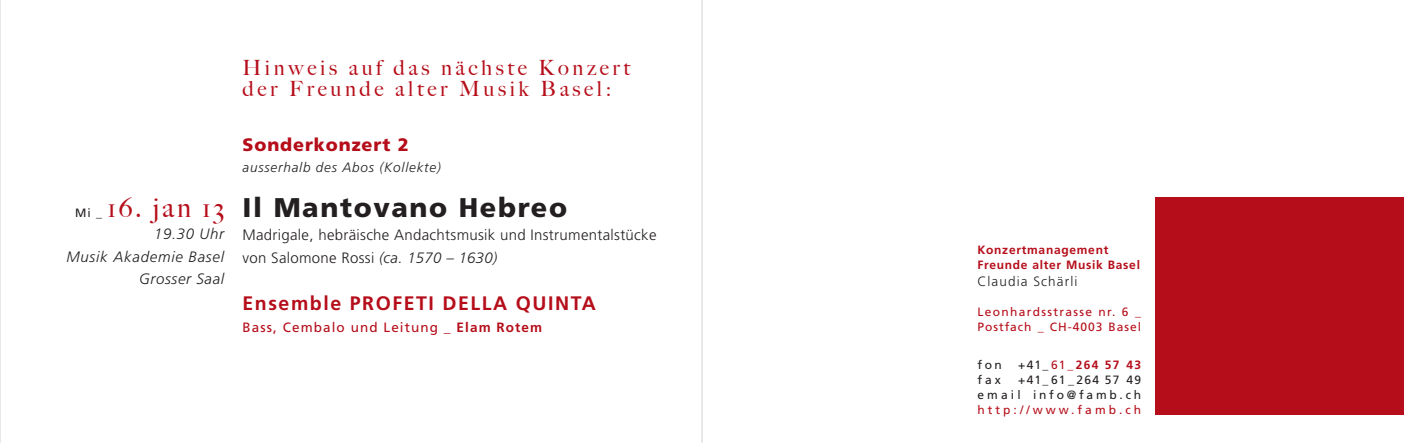
<style>
.page{position:relative;width:1404px;height:447px;background:#fff}
.page>*{position:absolute;margin:0;border:0;box-sizing:border-box;transform-origin:0 0}
.t1{font:900 27px "Frutiger";letter-spacing:.06em;color:#231f20}
.t2{font:500 27px "Big Caslon";letter-spacing:.1em;color:#b50e1a}
.t3{font:500 21px "Big Caslon";letter-spacing:.17em;color:#b50e1a}
.t4{font:700 19.5px "Frutiger";letter-spacing:.08em;color:#b50e1a}
.t5{font:900 18px "Frutiger";letter-spacing:.05em;color:#b50e1a}
._04_Fließtext_rechts{font:300 15px "Frutiger";letter-spacing:.02em;color:#231f20}
.t6{font:italic 300 15px "Frutiger";letter-spacing:.05em;color:#231f20}
.t7{font:13.5px "Frutiger";letter-spacing:.08em;color:#b50e1a}
.t8{font:italic 300 13.5px "Frutiger";letter-spacing:.06em;color:#231f20}
.t9{font:300 13.5px "Frutiger";letter-spacing:.08em;color:#231f20}
.t10{font:700 12px/15px "Frutiger";letter-spacing:.06em;color:#b50e1a}
.t11{font:12px/15px "Frutiger";letter-spacing:.11em;color:#b50e1a}
.t12{font:12px "Frutiger";letter-spacing:.23em;color:#231f20}
.t13{font:12px "Frutiger";letter-spacing:.255em;color:#b50e1a}
.t14{font:12px "Frutiger";letter-spacing:.105em;color:#231f20}
.s1{font-style:italic}
.s2{font-weight:700}
.s3{font-weight:400;color:#231f20}
.s4{font-weight:400}
</style>
<div class="page">
<hr style="left:0;top:0;width:1px;height:442px;background:#d1d2d4">
<hr style="left:701px;top:0;width:1px;height:442px;background:#d1d2d4">
<div style="left:1154px;top:196px;width:249px;height:218px;background:#b50e1a"></div>
<p class="t12" style="left:75px;top:205px;width:28px">Mi _</p>
<p class="t2" style="left:107px;top:191px;width:118px">16. jan 13</p>
<p class="t6" style="left:154px;top:225px;width:71px">19.30 Uhr</p>
<p class="t6" style="left:66px;top:248px;width:159px">Musik Akademie Basel</p>
<p class="t6" style="left:139px;top:270px;width:86px">Grosser Saal</p>
<p class="t3" style="left:242px;top:55px;width:389px">Hinweis auf das nächste Konzert</p>
<p class="t3" style="left:242px;top:76px;width:370px">der Freunde alter Musik Basel:</p>
<p class="t5" style="left:242px;top:134px;width:168px">Sonderkonzert 2</p>
<p class="t8" style="left:242px;top:160px;width:200px">ausserhalb des Abos (Kollekte)</p>
<p class="t1" style="left:242px;top:191px;width:326px">Il Mantovano Hebreo</p>
<p class="_04_Fließtext_rechts" style="left:242px;top:226px;width:415px">Madrigale, hebräische Andachtsmusik und Instrumentalstücke</p>
<p class="_04_Fließtext_rechts" style="left:242px;top:249px;width:256px">von Salomone Rossi <span class="s1">(ca. 1570 – 1630)</span></p>
<p class="t4" style="left:242px;top:291px;width:355px">Ensemble PROFETI DELLA QUINTA</p>
<p class="t7" style="left:242px;top:319px;width:301px">Bass, Cembalo und Leitung _ <span class="s2">Elam Rotem</span></p>
<p class="t10" style="left:977px;top:242px;width:164px">Konzertmanagement<br>Freunde alter Musik Basel</p>
<p class="t9" style="left:977px;top:273px;width:101px">Claudia Schärli</p>
<p class="t11" style="left:977px;top:304px;width:165px">Leonhardsstrasse nr. 6 _<br>Postfach _ CH-4003 Basel</p>
<p class="t12" style="left:977px;top:357px;width:26px">fon</p>
<p class="t10" style="left:1018px;top:356px;width:124px"><span class="s3">+41_</span><span class="s4">61_</span>264 57 43</p>
<p class="t12" style="left:977px;top:372px;width:25px">fax</p>
<p class="t14" style="left:1018px;top:372px;width:124px">+41_61_264 57 49</p>
<p class="t12" style="left:977px;top:387px;width:165px">email info@famb.ch</p>
<p class="t13" style="left:977px;top:402px;width:165px">http://www.famb.ch</p>
</div>
